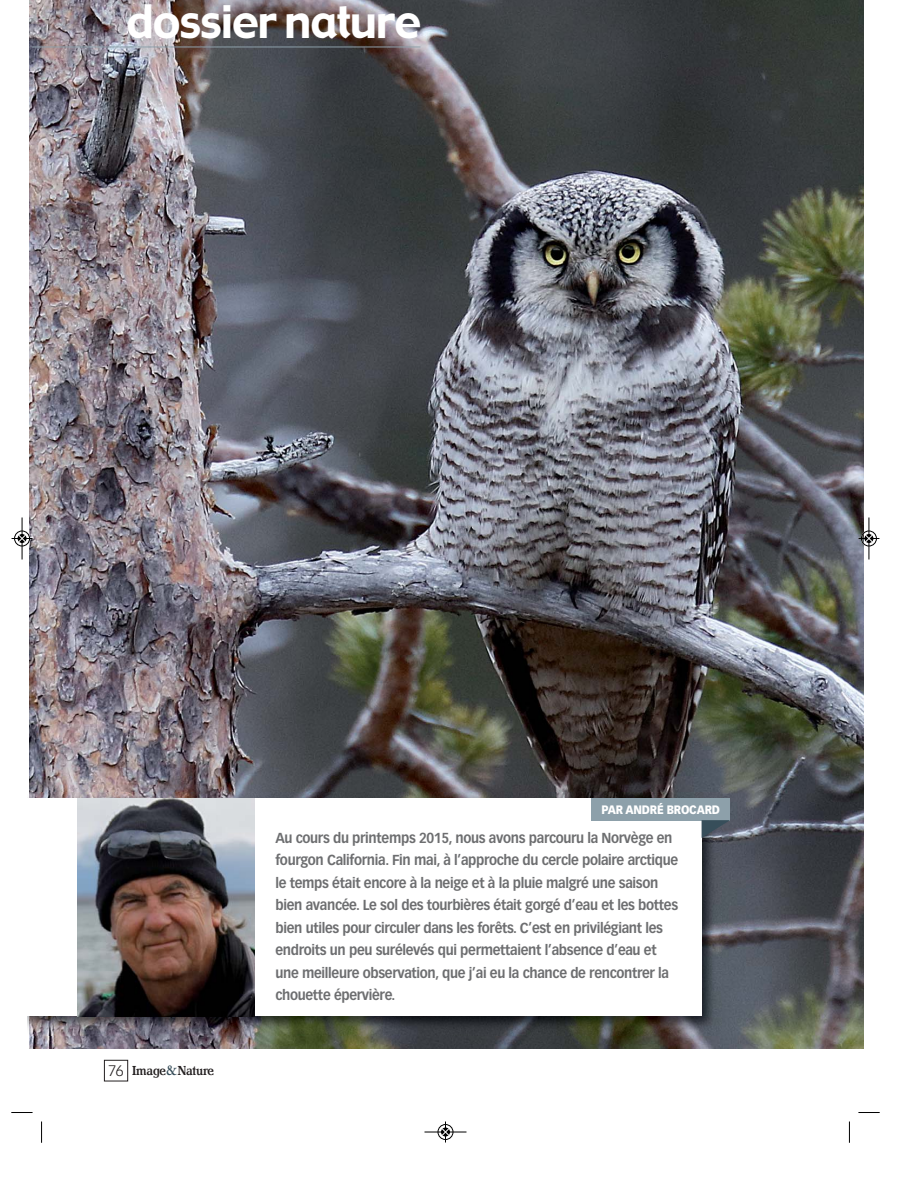
<style>
.page{position:relative;width:918px;height:1188px;background:#fff}
.page>*{position:absolute;margin:0;border:0;box-sizing:border-box;transform-origin:0 0}
.t1{font:45px "Gadget";letter-spacing:-.025em;color:#fff}
.t2{font:700 14.25px/22.5px "Vectora LH";letter-spacing:-.025em;color:#6d6e70;scale:.92 1}
.t3{font:500 13.5px "AT Pasquale";letter-spacing:-.02em;color:#231f20;scale:.9 1}
.t4{font:900 12px "Vectora LH";letter-spacing:-.02em;color:#fff;scale:.9 1}
.s1{font-family:"Vectora LH";font-weight:300;font-size:15px}
.s2{font-family:"Adobe Garamond";font-weight:600;font-size:15px;color:#374e5a}
</style>
<div class="page">
<img style="left:29px;top:0;width:835px;height:1049px">
<img style="left:27px;top:792px;width:694px;height:243px">
<div style="left:27px;top:799px;width:674px;height:217px;background:#fff"></div>
<div style="left:104px;top:1060px;width:24px;height:21px;border:1px solid #231f20"></div>
<hr style="left:32px;top:47px;width:389px;height:1px;background:#8da0aa">
<div style="left:591px;top:798px;width:139px;height:22px;background:#8da0aa"></div>
<svg style="left:702px;top:820px;width:28px;height:18px"></svg>
<img style="left:78px;top:799px;width:176px;height:217px">
<svg style="left:41px;top:1122px;width:1px;height:21px"></svg>
<svg style="left:11px;top:1112px;width:22px;height:1px"></svg>
<svg style="left:849px;top:1122px;width:1px;height:21px"></svg>
<svg style="left:858px;top:1112px;width:22px;height:1px"></svg>
<hr style="left:424px;top:1132px;width:42px;height:1px;background:#000">
<div style="left:438px;top:1124px;width:15px;height:16px;border:1px solid #000;border-radius:50%"></div>
<svg style="left:442px;top:1122px;width:7px;height:21px"></svg>
<hr style="left:22px;top:518px;width:1px;height:42px;background:#000">
<div style="left:14px;top:531px;width:16px;height:15px;border:1px solid #000;border-radius:50%"></div>
<svg style="left:12px;top:535px;width:21px;height:7px"></svg>
<hr style="left:869px;top:518px;width:1px;height:42px;background:#000">
<div style="left:861px;top:531px;width:16px;height:15px;border:1px solid #000;border-radius:50%"></div>
<svg style="left:858px;top:535px;width:21px;height:7px"></svg>
<h1 class="t1" style="left:127px;top:-4px;width:296px">dossier nature</h1>
<p class="t4" style="left:601px;top:804px;width:133px">PAR ANDRÉ BROCARD</p>
<p class="t3" style="left:108px;top:1066px;width:119px"><span class="s1">76</span> Image<span class="s2">&amp;</span>Nature</p>
<p class="t2" style="left:275px;top:828px;width:440px">Au cours du printemps 2015, nous avons parcouru la Norvège en fourgon California. Fin mai, à l’approche du cercle polaire arctique le temps était encore à la neige et à la pluie malgré une saison bien avancée. Le sol des tourbières était gorgé d’eau et les bottes bien utiles pour circuler dans les forêts. C’est en privilégiant les endroits un peu surélevés qui permettaient l’absence d’eau et une meilleure observation, que j’ai eu la chance de rencontrer la chouette épervière.</p>
</div>
